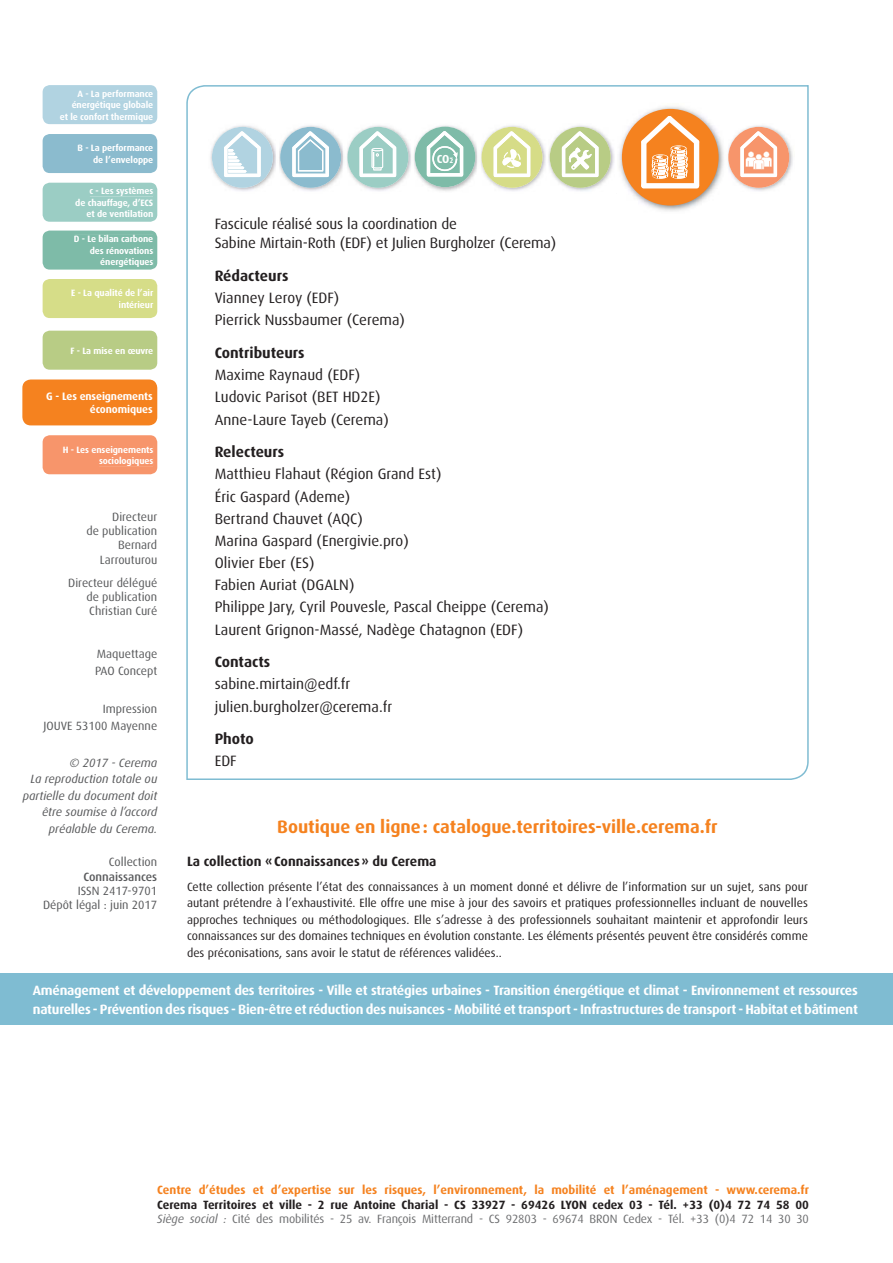
<style>
.page{position:relative;width:893px;height:1263px;background:#fff}
.page>*{position:absolute;margin:0;border:0;box-sizing:border-box;transform-origin:0 0}
.t1{font:700 18px "Dax OT";color:#f5821f}
.t2{font:15px/22.2px "Dax OT";color:#231f20}
.t3{font:700 15px "Dax OT";color:#231f20}
.t4{font:700 13.5px/19.5px "Dax OT";letter-spacing:-.02em;color:#fff}
.t5{font:700 13.5px "Dax OT";color:#231f20}
.t6{font:12px/16.5px "Dax OT";color:#231f20;text-align:justify}
.t7{font:700 12px/14.4px "Dax OT";color:#231f20}
.t8{font:12px/14.4px "Dax OT";color:#58595b;text-align:right}
.t9{font:700 12px "Dax OT";color:#f5821f}
.t10{font:italic 12px/16.5px "Dax OT";color:#58595b;text-align:right}
.t11{font:500 12px "Dax OT";color:#58595b}
.t12{font:700 11.55px "Dax OT";color:#fff}
.t13{font:700 10.8px/13.5px "Dax OT";letter-spacing:-.01em;color:#fff;text-align:right}
.t14{font:700 9.15px/11.6px "Dax OT";letter-spacing:-.01em;color:#fff;text-align:right}
.s1{font-size:7.05px}
.s2{font-weight:400;font-style:italic;color:#6d6e70}
.s3{font-weight:400;color:#6d6e70}
</style>
<div class="page">
<svg style="left:186px;top:85px;width:623px;height:695px"></svg>
<div style="left:0;top:974px;width:893px;height:51px;background:#7fbcd2"></div>
<img style="left:278px;top:123px;width:66px;height:70px">
<svg style="left:280px;top:127px;width:61px;height:61px"></svg>
<img style="left:347px;top:123px;width:64px;height:70px">
<img style="left:344px;top:123px;width:3px;height:70px">
<svg style="left:347px;top:127px;width:61px;height:61px"></svg>
<hr style="left:359px;top:174px;width:37px;height:3px;background:#fff;border-radius:2px">
<img style="left:481px;top:123px;width:65px;height:70px">
<svg style="left:481px;top:127px;width:61px;height:61px"></svg>
<hr style="left:494px;top:174px;width:36px;height:3px;background:#fff;border-radius:2px">
<img style="left:616px;top:103px;width:111px;height:111px">
<div style="left:622px;top:109px;width:96px;height:97px;background:#f5821f;border-radius:50%"></div>
<svg style="left:640px;top:114px;width:61px;height:75px"></svg>
<img style="left:724px;top:123px;width:71px;height:70px">
<svg style="left:728px;top:127px;width:61px;height:61px"></svg>
<svg style="left:43px;top:183px;width:114px;height:39px;background:#9dcec5"></svg>
<div style="left:90px;top:187px;width:63px;height:9px;background:#9bcdc4"></div>
<div style="left:76px;top:198px;width:77px;height:10px;background:#9bcdc4"></div>
<div style="left:87px;top:210px;width:66px;height:7px;background:#9bcdc4"></div>
<img style="left:414px;top:123px;width:64px;height:70px">
<img style="left:411px;top:123px;width:3px;height:70px">
<img style="left:478px;top:123px;width:3px;height:70px">
<svg style="left:415px;top:127px;width:60px;height:60px"></svg>
<div style="left:43px;top:134px;width:114px;height:39px;background:#8bbbce"></div>
<div style="left:78px;top:144px;width:75px;height:9px;background:#8bbbce"></div>
<div style="left:94px;top:156px;width:59px;height:9px;background:#8bbbce"></div>
<div style="left:43px;top:231px;width:114px;height:39px;background:#7ebba8"></div>
<div style="left:75px;top:235px;width:78px;height:7px;background:#7ebba8"></div>
<div style="left:90px;top:246px;width:63px;height:8px;background:#7ebba8"></div>
<div style="left:101px;top:258px;width:52px;height:9px;background:#7ebba8"></div>
<div style="left:43px;top:279px;width:114px;height:39px;background:#d6dd88"></div>
<div style="left:72px;top:289px;width:81px;height:9px;background:#d6dd88"></div>
<div style="left:119px;top:301px;width:34px;height:7px;background:#d6dd88"></div>
<div style="left:22px;top:380px;width:135px;height:45px;background:#f5821f;border-radius:8px"></div>
<div style="left:43px;top:435px;width:114px;height:39px;background:#f7956b"></div>
<div style="left:63px;top:446px;width:90px;height:9px;background:#f7956b"></div>
<div style="left:99px;top:457px;width:54px;height:9px;background:#f7956b"></div>
<div style="left:43px;top:85px;width:114px;height:39px;background:#b1d3e1"></div>
<div style="left:78px;top:89px;width:75px;height:10px;background:#b1d3e1"></div>
<div style="left:72px;top:101px;width:81px;height:9px;background:#b1d3e1"></div>
<div style="left:60px;top:112px;width:93px;height:10px;background:#b1d3e1"></div>
<img style="left:208px;top:123px;width:68px;height:70px">
<img style="left:276px;top:123px;width:2px;height:70px">
<svg style="left:212px;top:127px;width:61px;height:61px"></svg>
<hr style="left:224px;top:174px;width:37px;height:3px;background:#fff;border-radius:2px">
<img style="left:548px;top:123px;width:69px;height:70px">
<img style="left:546px;top:123px;width:2px;height:70px">
<svg style="left:550px;top:127px;width:61px;height:61px"></svg>
<hr style="left:562px;top:174px;width:36px;height:3px;background:#fff;border-radius:2px">
<div style="left:43px;top:331px;width:114px;height:39px;background:#b8cc85"></div>
<div style="left:71px;top:347px;width:82px;height:7px;background:#b8cc85"></div>
<p class="t14" style="left:60px;top:88px;width:95px">A - La performance énergétique globale<br>et le confort thermique</p>
<p class="t14" style="left:78px;top:143px;width:77px">B - La performance de l’enveloppe</p>
<p class="t14" style="left:75px;top:186px;width:80px">c - Les systèmes<br>de chauffage, d’ECS et de ventilation</p>
<p class="t14" style="left:74px;top:234px;width:81px">D - Le bilan carbone des rénovations énergétiques</p>
<p class="t14" style="left:71px;top:288px;width:84px">E - La qualité de l’air intérieur</p>
<p class="t14" style="left:70px;top:345px;width:84px">F - La mise en œuvre</p>
<p class="t13" style="left:46px;top:390px;width:108px">G - Les enseignements économiques</p>
<p class="t14" style="left:63px;top:444px;width:92px">H - Les enseignements sociologiques</p>
<p class="t8" style="left:86px;top:510px;width:72px">Directeur<br>de publication<br>Bernard<br>Larrouturou</p>
<p class="t8" style="left:86px;top:576px;width:72px;text-align:justify;text-indent:-18px">Directeur délégué de publication Christian Curé</p>
<p class="t8" style="left:95px;top:647px;width:64px;line-height:16.5px;text-align:left">Maquettage<br>PAO Concept</p>
<p class="t8" style="left:44px;top:702px;width:115px;line-height:16.5px">Impression<br>JOUVE 53100 Mayenne</p>
<p class="t10" style="left:23px;top:755px;width:136px">© 2017 - Cerema<br>La reproduction totale ou partielle du document doit être soumise à l’accord préalable du Cerema.</p>
<p class="t8" style="left:109px;top:856px;width:50px">Collection</p>
<p class="t11" style="left:84px;top:869px;width:75px">Connaissances</p>
<p class="t8" style="left:43px;top:884px;width:116px">ISSN 2417-9701<br>Dépôt légal : juin 2017</p>
<p class="t12" style="left:437px;top:154px;width:18px">CO<span class="s1">2</span></p>
<p class="t2" style="left:215px;top:216px;width:343px;line-height:19.2px">Fascicule réalisé sous la coordination de<br>Sabine Mirtain-Roth (EDF) et Julien Burgholzer (Cerema)</p>
<p class="t3" style="left:215px;top:269px;width:75px">Rédacteurs</p>
<p class="t2" style="left:215px;top:288px;width:192px">Vianney Leroy (EDF)<br>Pierrick Nussbaumer (Cerema)</p>
<p class="t3" style="left:215px;top:346px;width:91px">Contributeurs</p>
<p class="t2" style="left:215px;top:365px;width:176px">Maxime Raynaud (EDF)<br>Ludovic Parisot (BET HD2E)<br>Anne-Laure Tayeb (Cerema)</p>
<p class="t3" style="left:215px;top:446px;width:71px">Relecteurs</p>
<p class="t2" style="left:215px;top:464px;width:336px">Matthieu Flahaut (Région Grand Est)<br>Éric Gaspard (Ademe)<br>Bertrand Chauvet (AQC)<br>Marina Gaspard (Energivie.pro)<br>Olivier Eber (ES)<br>Fabien Auriat (DGALN)<br>Philippe Jary, Cyril Pouvesle, Pascal Cheippe (Cerema)<br>Laurent Grignon-Massé, Nadège Chatagnon (EDF)</p>
<p class="t3" style="left:215px;top:656px;width:57px">Contacts</p>
<p class="t2" style="left:215px;top:674px;width:179px">sabine.mirtain@edf.fr julien.burgholzer@cerema.fr</p>
<p class="t3" style="left:215px;top:733px;width:41px">Photo</p>
<p class="t2" style="left:215px;top:751px;width:24px">EDF</p>
<h1 class="t1" style="left:277px;top:819px;width:442px">Boutique en ligne: catalogue.territoires-ville.cerema.fr</h1>
<p class="t5" style="left:187px;top:855px;width:251px">La collection «Connaissances» du Cerema</p>
<p class="t6" style="left:187px;top:879px;width:622px">Cette collection présente l’état des connaissances à un moment donné et délivre de l’information sur un sujet, sans pour autant prétendre à l’exhaustivité. Elle offre une mise à jour des savoirs et pratiques professionnelles incluant de nouvelles approches techniques ou méthodologiques. Elle s’adresse à des professionnels souhaitant maintenir et approfondir leurs connaissances sur des domaines techniques en évolution constante. Les éléments présentés peuvent être considérés comme des préconisations, sans avoir le statut de références validées..</p>
<p class="t4" style="left:33px;top:981px;width:826px">Aménagement et développement des territoires - Ville et stratégies urbaines - Transition énergétique et climat - Environnement et ressources naturelles - Prévention des risques - Bien-être et réduction des nuisances - Mobilité et transport - Infrastructures de transport - Habitat et bâtiment</p>
<p class="t9" style="left:157px;top:1185px;width:653px">Centre d’études et d’expertise sur les risques, l’environnement, la mobilité et l’aménagement - www.cerema.fr</p>
<p class="t7" style="left:157px;top:1198px;width:653px">Cerema Territoires et ville - 2 rue Antoine Charial - CS 33927 - 69426 LYON cedex 03 - Tél. +33 (0)4 72 74 58 00<br><span class="s2">Siège social :</span> <span class="s3">Cité des mobilités - 25 av. François Mitterrand - CS 92803 - 69674 BRON Cedex - Tél. +33 (0)4 72 14 30 30</span></p>
</div>
